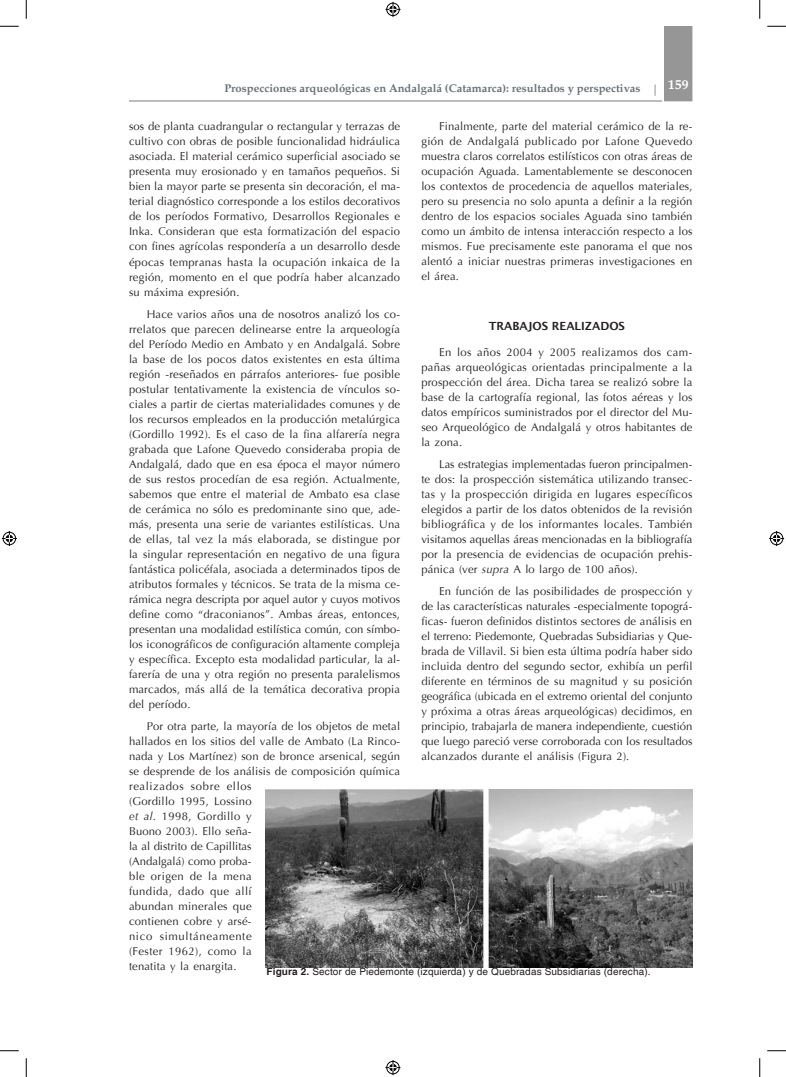
<style>
.page{position:relative;width:786px;height:1077px;background:#fff}
.page>*{position:absolute;margin:0;border:0;box-sizing:border-box;transform-origin:0 0}
.t1{font:700 13.75px "Palatino";color:#fff}
.texto_comun{font:11.25px/15px "Optima";letter-spacing:.015em;color:#231f20;text-align:justify}
.t2{font:700 11.25px "Palatino";color:#697176}
._1_1_titulo{font:600 11.25px "Lucida Sans";color:#231f20}
.t3{font:700 11.25px "Palatino";color:#969696}
.Pie{font:10px "Helvetica";letter-spacing:.015em;color:#231f20}
.s1{font-style:italic}
.s2{font-weight:700}
</style>
<div class="page">
<hr style="left:129px;top:100px;width:533px;height:2px;background:#969696">
<div style="left:664px;top:26px;width:28px;height:75px;background:#969696"></div>
<img style="left:266px;top:789px;width:426px;height:178px">
<svg style="left:0;top:25px;width:19px;height:2px"></svg>
<svg style="left:767px;top:25px;width:19px;height:2px"></svg>
<svg style="left:0;top:1050px;width:19px;height:1px"></svg>
<svg style="left:767px;top:1050px;width:19px;height:1px"></svg>
<svg style="left:25px;top:0;width:2px;height:19px"></svg>
<svg style="left:25px;top:1058px;width:2px;height:19px"></svg>
<svg style="left:759px;top:0;width:1px;height:19px"></svg>
<svg style="left:759px;top:1058px;width:1px;height:19px"></svg>
<svg style="left:385px;top:2px;width:15px;height:15px"></svg>
<svg style="left:385px;top:1060px;width:15px;height:15px"></svg>
<svg style="left:2px;top:531px;width:15px;height:15px"></svg>
<svg style="left:769px;top:531px;width:15px;height:15px"></svg>
<p class="t2" style="left:224px;top:82px;width:418px">Prospecciones arqueológicas en Andalgalá (Catamarca): resultados y perspectivas</p>
<p class="t1" style="left:668px;top:77px;width:22px">159</p>
<p class="texto_comun" style="left:129px;top:119px;width:273px">sos de planta cuadrangular o rectangular y terrazas de cultivo con obras de posible funcionalidad hidráulica asociada. El material cerámico superficial asociado se presenta muy erosionado y en tamaños pequeños. Si bien la mayor parte se presenta sin decoración, el ma&shy;terial diagnóstico corresponde a los estilos decorativos de los períodos Formativo, Desarrollos Regionales e Inka. Consideran que esta formatización del espacio con fines agrícolas respondería a un desarrollo desde épocas tempranas hasta la ocupación inkaica de la región, momento en el que podría haber alcanzado su máxima expresión.</p>
<p class="texto_comun" style="left:129px;top:306px;width:273px;text-indent:18px">Hace varios años una de nosotros analizó los co&shy;rrelatos que parecen delinearse entre la arqueología del Período Medio en Ambato y en Andalgalá. Sobre la base de los pocos datos existentes en esta última región -reseñados en párrafos anteriores- fue posible postular tentativamente la existencia de vínculos so&shy;ciales a partir de ciertas materialidades comunes y de los recursos empleados en la producción metalúrgica (Gordillo 1992). Es el caso de la fina alfarería negra grabada que Lafone Quevedo consideraba propia de Andalgalá, dado que en esa época el mayor número de sus restos procedían de esa región. Actualmente, sabemos que entre el material de Ambato esa clase de cerámica no sólo es predominante sino que, ade&shy;más, presenta una serie de variantes estilísticas. Una de ellas, tal vez la más elaborada, se distingue por la singular representación en negativo de una figura fantástica policéfala, asociada a determinados tipos de atributos formales y técnicos. Se trata de la misma ce&shy;rámica negra descripta por aquel autor y cuyos motivos define como “draconianos”. Ambas áreas, entonces, presentan una modalidad estilística común, con símbo&shy;los iconográficos de configuración altamente compleja y específica. Excepto esta modalidad particular, la al&shy;farería de una y otra región no presenta paralelismos marcados, más allá de la temática decorativa propia del período.</p>
<p class="texto_comun" style="left:129px;top:718px;width:273px;text-align:left;text-indent:18px">Por otra parte, la mayoría de los objetos de metal hallados en los sitios del valle de Ambato (La Rinco&shy;nada y Los Martínez) son de bronce arsenical, según se desprende de los análisis de composición química realizados sobre ellos<br>(Gordillo 1995, Lossino<br><span class="s1">et al.</span> 1998, Gordillo y<br>Buono 2003). Ello seña-<br>la al distrito de Capillitas<br>(Andalgalá) como proba-<br>ble origen de la mena<br>fundida, dado que allí<br>abundan minerales que<br>contienen cobre y arsé-<br>nico simultáneamente<br>(Fester 1962), como la<br>tenatita y la enargita.</p>
<p class="t3" style="left:652px;top:82px;width:8px">|</p>
<p class="texto_comun" style="left:421px;top:119px;width:273px;text-indent:18px">Finalmente, parte del material cerámico de la re&shy;gión de Andalgalá publicado por Lafone Quevedo muestra claros correlatos estilísticos con otras áreas de ocupación Aguada. Lamentablemente se desconocen los contextos de procedencia de aquellos materiales, pero su presencia no solo apunta a definir a la región dentro de los espacios sociales Aguada sino también como un ámbito de intensa interacción respecto a los mismos. Fue precisamente este panorama el que nos alentó a iniciar nuestras primeras investigaciones en el área.</p>
<p class="_1_1_titulo" style="left:489px;top:320px;width:9px">TRA</p>
<p class="_1_1_titulo" style="left:512px;top:320px;width:90px">BAJOS REALI ZADO</p>
<p class="_1_1_titulo" style="left:619px;top:320px;width:8px">S</p>
<p class="texto_comun" style="left:421px;top:345px;width:273px;text-indent:18px">En los años 2004 y 2005 realizamos dos cam&shy;pañas arqueológicas orientadas principalmente a la prospección del área. Dicha tarea se realizó sobre la base de la cartografía regional, las fotos aéreas y los datos empíricos suministrados por el director del Mu&shy;seo Arqueológico de Andalgalá y otros habitantes de la zona.</p>
<p class="texto_comun" style="left:421px;top:457px;width:273px;text-indent:18px">Las estrategias implementadas fueron principalmen&shy;te dos: la prospección sistemática utilizando transec&shy;tas y la prospección dirigida en lugares específicos elegidos a partir de los datos obtenidos de la revisión bibliográfica y de los informantes locales. También visitamos aquellas áreas mencionadas en la bibliografía por la presencia de evidencias de ocupación prehis&shy;pánica (ver <span class="s1">supra</span> A lo largo de 100 años).</p>
<p class="texto_comun" style="left:421px;top:584px;width:273px;text-indent:18px">En función de las posibilidades de prospección y de las características naturales -especialmente topográ&shy;ficas- fueron definidos distintos sectores de análisis en el terreno: Piedemonte, Quebradas Subsidiarias y Que&shy;brada de Villavil. Si bien esta última podría haber sido incluida dentro del segundo sector, exhibía un perfil diferente en términos de su magnitud y su posición geográfica (ubicada en el extremo oriental del conjunto y próxima a otras áreas arqueológicas) decidimos, en principio, trabajarla de manera independiente, cuestión que luego pareció verse corroborada con los resultados alcanzados durante el análisis (Figura 2).</p>
<p class="Pie" style="left:267px;top:965px;width:386px"><span class="s2">Figura 2.</span> Sector de Piedemonte (izquierda) y de Quebradas Subsidiarias (derecha).</p>
</div>
